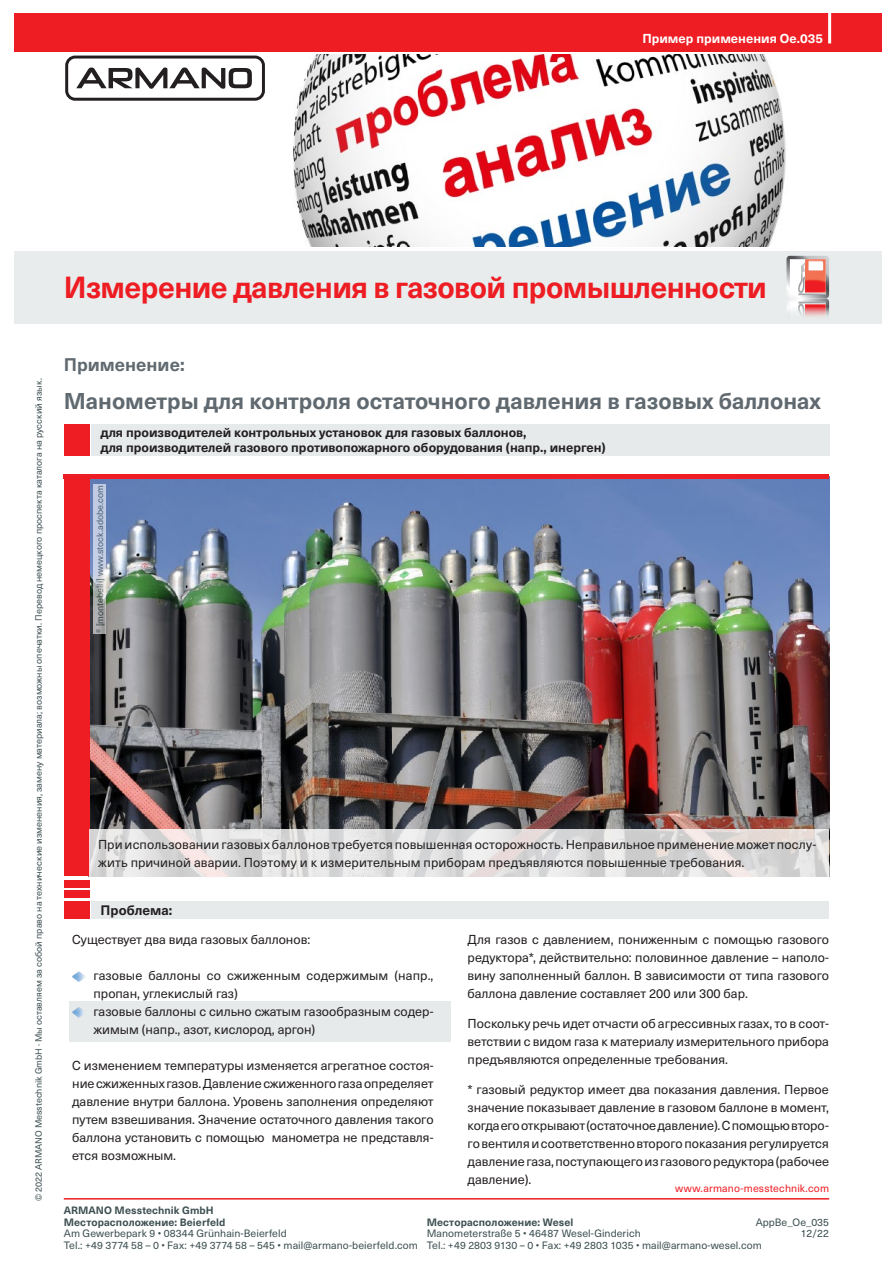
<style>
.page{position:relative;width:893px;height:1263px;background:#fff}
.page>*{position:absolute;margin:0;border:0;box-sizing:border-box;transform-origin:0 0}
.t1{font:700 30px "Neue Haas Unica W1 G";letter-spacing:-.02em;color:#ee1d23}
.t2{font:700 22.5px "Neue Haas Unica W1 G";color:#5f696f}
.t3{font:700 18px "Neue Haas Unica W1 G";color:#5f696f}
.t4{font:700 13.5px "Neue Haas Unica W1 G";color:#231f20}
.t5{font:12.75px/18px "Neue Haas Unica W1 G";color:#231f20;text-align:justify}
.t6{font:700 12.75px/15.3px "Neue Haas Unica W1 G";color:#231f20}
.t7{font:700 12.75px "Neue Haas Unica W1 G";color:#fff}
.t8{font:10.5px/11.6px "Neue Haas Unica W1 G";letter-spacing:.005em;color:#3d4f51}
.t9{font:700 10.5px/11.6px "Neue Haas Unica W1 G";letter-spacing:.005em;color:#3d4f51}
.t10{font:10.5px "Neue Haas Unica W1 G";letter-spacing:.015em;color:#ee1d23}
.t11{font:9px "Neue Haas Unica W1 G";color:#3d4f51}
</style>
<div class="page">
<hr style="left:64px;top:1198px;width:765px;height:1px;background:#ee1d23">
<img style="left:258px;top:55px;width:528px;height:191px">
<div style="left:14px;top:251px;width:867px;height:73px;background:#e6eaeb"></div>
<div style="left:65px;top:56px;width:200px;height:45px;border:3px solid #231f20;border-radius:8px"></div>
<svg style="left:76px;top:68px;width:176px;height:21px"></svg>
<div style="left:14px;top:13px;width:867px;height:38px;background:#ee1d23"></div>
<hr style="left:828px;top:9px;width:3px;height:34px;background:#fff">
<div style="left:69px;top:1001px;width:382px;height:41px;background:#e6eaeb"></div>
<svg style="left:786px;top:256px;width:43px;height:61px;background:#ddb1af"></svg>
<img style="left:89px;top:479px;width:740px;height:350px">
<div style="left:92px;top:901px;width:737px;height:18px;background:#e6eaeb"></div>
<div style="left:64px;top:901px;width:25px;height:18px;background:#ee1d23"></div>
<div style="left:64px;top:474px;width:25px;height:402px;background:#ee1d23"></div>
<div style="left:64px;top:474px;width:765px;height:5px;background:#ee1d23"></div>
<div style="left:64px;top:890px;width:25px;height:8px;background:#ee1d23"></div>
<div style="left:64px;top:880px;width:25px;height:7px;background:#ee1d23"></div>
<svg style="left:89px;top:829px;width:740px;height:48px;background:#dfdddd"></svg>
<div style="left:92px;top:424px;width:738px;height:32px;background:#e6eaeb"></div>
<div style="left:64px;top:424px;width:25px;height:32px;background:#ee1d23"></div>
<img style="left:72px;top:971px;width:14px;height:11px">
<img style="left:72px;top:1007px;width:13px;height:10px">
<svg style="left:94px;top:485px;width:12px;height:149px;background:#bdc4d2"></svg>
<p class="t7" style="left:642px;top:29px;width:182px">Пример применения Oe.035</p>
<h1 class="t1" style="left:64px;top:264px;width:705px">Измерение давления в газовой промышленности</h1>
<p class="t11" style="left:32px;top:1201px;width:824px;rotate:-90deg">© 2022 ARMANO Messtechnik GmbH · Мы оставляем за собой право на технические изменения, замену материала; возможны опечатки. Перевод немецкого проспекта каталога на русский язык.</p>
<h3 class="t3" style="left:64px;top:351px;width:122px">Применение:</h3>
<h2 class="t2" style="left:64px;top:384px;width:758px">Манометры для контроля остаточного давления в газовых баллонах</h2>
<p class="t6" style="left:100px;top:424px;width:507px">для производителей контрольных установок для газовых баллонов,<br>для производителей газового противопожарного оборудования (напр., инерген)</p>
<p class="t11" style="left:93px;top:633px;width:149px;rotate:-90deg"><sup>©</sup> [montebelli] www.stock.adobe.com</p>
<p class="t5" style="left:98px;top:834px;width:720px">При использовании газовых баллонов требуется повышенная осторожность. Неправильное применение может послу&shy;жить причиной аварии. Поэтому и к измерительным приборам предъявляются повышенные требования.</p>
<p class="t4" style="left:100px;top:900px;width:73px">Проблема:</p>
<p class="t5" style="left:72px;top:930px;width:240px">Существует два вида газовых баллонов:</p>
<p class="t5" style="left:93px;top:966px;width:342px;text-align:left">газовые баллоны со сжиженным содержимым (напр., пропан, углекислый газ)<br>газовые баллоны с сильно сжатым газообразным содер&shy;жимым (напр., азот, кислород, аргон)</p>
<p class="t5" style="left:72px;top:1056px;width:363px">С изменением температуры изменяется агрегатное состоя&shy;ние сжиженных газов. Давление сжиженного газа определяет давление внутри баллона. Уровень заполнения определяют путем взвешивания. Значение остаточного давления такого баллона установить с помощью манометра не представля&shy;ется возможным.</p>
<p class="t5" style="left:468px;top:930px;width:363px">Для газов с давлением, пониженным с помощью газового редуктора*, действительно: половинное давление – наполо&shy;вину заполненный баллон. В зависимости от типа газового баллона давление составляет 200 или 300 бар.</p>
<p class="t5" style="left:468px;top:1014px;width:363px">Поскольку речь идет отчасти об агрессивных газах, то в соот&shy;ветствии с видом газа к материалу измерительного прибора предъявляются определенные требования.</p>
<p class="t5" style="left:468px;top:1080px;width:363px">* газовый редуктор имеет два показания давления. Первое значение показывает давление в газовом баллоне в момент, когда его открывают (остаточное давление). С помощью второ&shy;го вентиля и соответственно второго показания регулируется давление газа, поступающего из газового редуктора (рабочее давление).</p>
<p class="t10" style="left:675px;top:1181px;width:155px">www.armano-messtechnik.com</p>
<p class="t8" style="left:756px;top:1216px;width:75px;text-align:right">AppBe_Oe_035<br>12/22</p>
<p class="t9" style="left:64px;top:1204px;width:163px">ARMANO Messtechnik GmbH<br>Месторасположение: Beierfeld</p>
<p class="t8" style="left:64px;top:1227px;width:356px">Am Gewerbepark 9 • 08344 Grünhain-Beierfeld<br>Tel.: +49 3774 58 – 0 • Fax: +49 3774 58 – 545 • mail@armano-beierfeld.com</p>
<p class="t9" style="left:427px;top:1215px;width:148px">Месторасположение: Wesel</p>
<p class="t8" style="left:427px;top:1227px;width:337px">Manometerstraße 5 • 46487 Wesel-Ginderich<br>Tel.: +49 2803 9130 – 0 • Fax: +49 2803 1035 • mail@armano-wesel.com</p>
</div>
